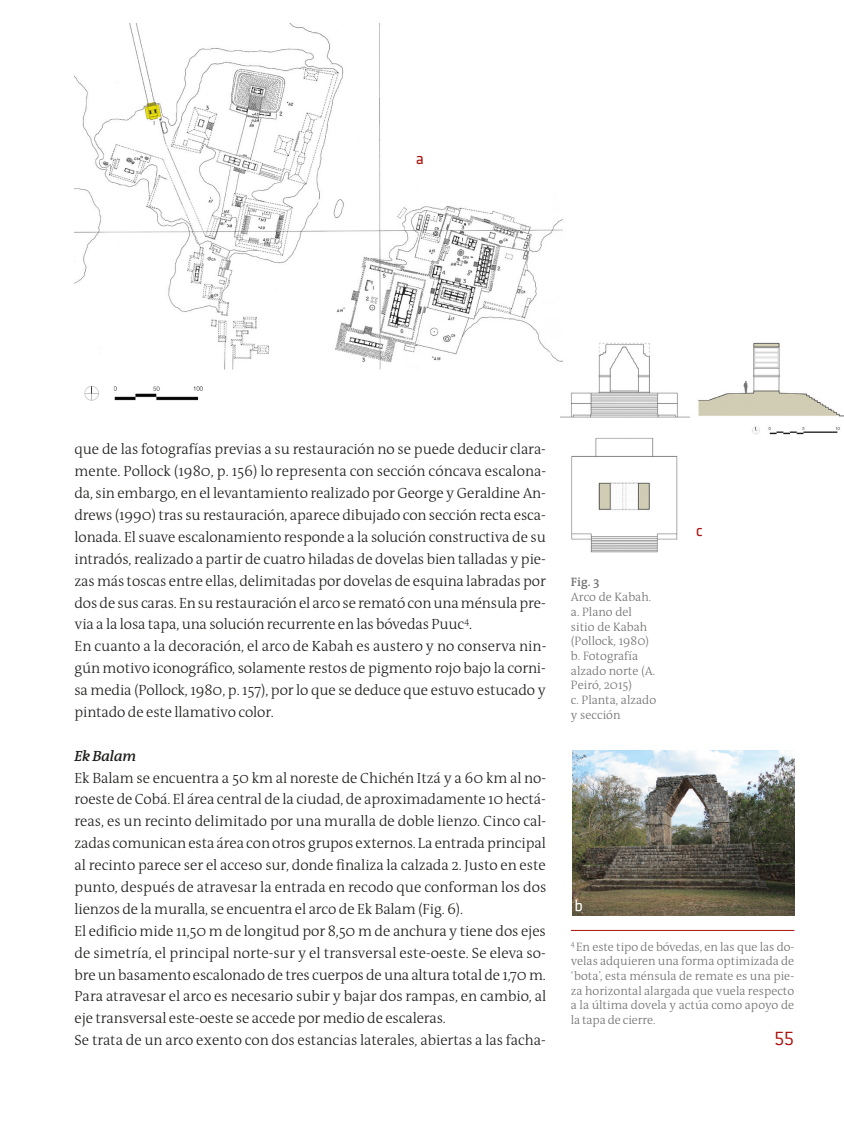
<style>
.page{position:relative;width:844px;height:1141px;background:#fff}
.page>*{position:absolute;margin:0;border:0;box-sizing:border-box;transform-origin:0 0}
.t1{font:300 21px "Conduit ITC";color:#ae0f0a}
.t2{font:16.28px "Klavika";color:#ae0f0a}
.t3{font:16.28px "Klavika";color:#fff}
.t4{font:300 14.88px/21.9px "The Antiqua B3";letter-spacing:-.01em;color:#1d1d1b}
.t5{font:italic 600 14.88px "The Antiqua B6 i";letter-spacing:-.01em;color:#1d1d1b}
.t6{font:300 12.25px/14.7px "The Antiqua B3";color:#70706f;text-align:justify}
.t7{font:600 12.25px "The Antiqua B6";color:#70706f}
</style>
<div class="page">
<hr style="left:570px;top:930px;width:224px;height:1px;background:#ae0f0a">
<img style="left:560px;top:342px;width:283px;height:211px">
<img style="left:572px;top:750px;width:222px;height:165px">
<img style="left:74px;top:23px;width:502px;height:350px">
<img style="left:84px;top:386px;width:119px;height:15px">
<div style="left:431px;top:2px;width:154px;height:64px;background:#fff"></div>
<p class="t2" style="left:415px;top:150px;width:10px">a</p>
<p class="t4" style="left:74px;top:439px;width:473px">que de las fotografías previas a su restauración no se puede deducir clara&shy;mente. Pollock (1980, p. 156) lo representa con sección cóncava escalona&shy;da, sin embargo, en el levantamiento realizado por George y Geraldine An&shy;drews (1990) tras su restauración, aparece dibujado con sección recta esca&shy;lonada. El suave escalonamiento responde a la solución constructiva de su intradós, realizado a partir de cuatro hiladas de dovelas bien talladas y pie&shy;zas más toscas entre ellas, delimitadas por dovelas de esquina labradas por dos de sus caras. En su restauración el arco se remató con una ménsula pre&shy;via a la losa tapa, una solución recurrente en las bóvedas Puuc<sup>4</sup>.<br>En cuanto a la decoración, el arco de Kabah es austero y no conserva nin&shy;gún motivo iconográfico, solamente restos de pigmento rojo bajo la corni&shy;sa media (Pollock, 1980, p. 157), por lo que se deduce que estuvo estucado y pintado de este llamativo color.</p>
<p class="t5" style="left:74px;top:748px;width:63px">Ek Balam</p>
<p class="t4" style="left:74px;top:767px;width:473px">Ek Balam se encuentra a 50 km al noreste de Chichén Itzá y a 60 km al no&shy;roeste de Cobá. El área central de la ciudad, de aproximadamente 10 hectá&shy;reas, es un recinto delimitado por una muralla de doble lienzo. Cinco cal&shy;zadas comunican esta área con otros grupos externos. La entrada principal al recinto parece ser el acceso sur, donde finaliza la calzada 2. Justo en este punto, después de atravesar la entrada en recodo que conforman los dos lienzos de la muralla, se encuentra el arco de Ek Balam (Fig. 6).<br>El edificio mide 11,50 m de longitud por 8,50 m de anchura y tiene dos ejes de simetría, el principal norte-sur y el transversal este-oeste. Se eleva so&shy;bre un basamento escalonado de tres cuerpos de una altura total de 1,70 m.<br>Para atravesar el arco es necesario subir y bajar dos rampas, en cambio, al eje transversal este-oeste se accede por medio de escaleras.<br>Se trata de un arco exento con dos estancias laterales, abiertas a las facha-</p>
<p class="t7" style="left:570px;top:576px;width:30px">Fig. 3</p>
<p class="t6" style="left:570px;top:590px;width:87px;text-align:left">Arco de Kabah. a. Plano del sitio de Kabah (Pollock, 1980) b. Fotografía alzado norte (A.<br>Peiró, 2015)<br>c. Planta, alzado y sección</p>
<p class="t2" style="left:696px;top:522px;width:8px">c</p>
<p class="t3" style="left:574px;top:897px;width:10px">b</p>
<p class="t6" style="left:570px;top:940px;width:225px"><sup>4</sup> En este tipo de bóvedas, en las que las do&shy;velas adquieren una forma optimizada de ‘bota’, esta ménsula de remate es una pie&shy;za horizontal alargada que vuela respecto a la última dovela y actúa como apoyo de la tapa de cierre.</p>
<h1 class="t1" style="left:773px;top:1027px;width:22px">55</h1>
</div>
